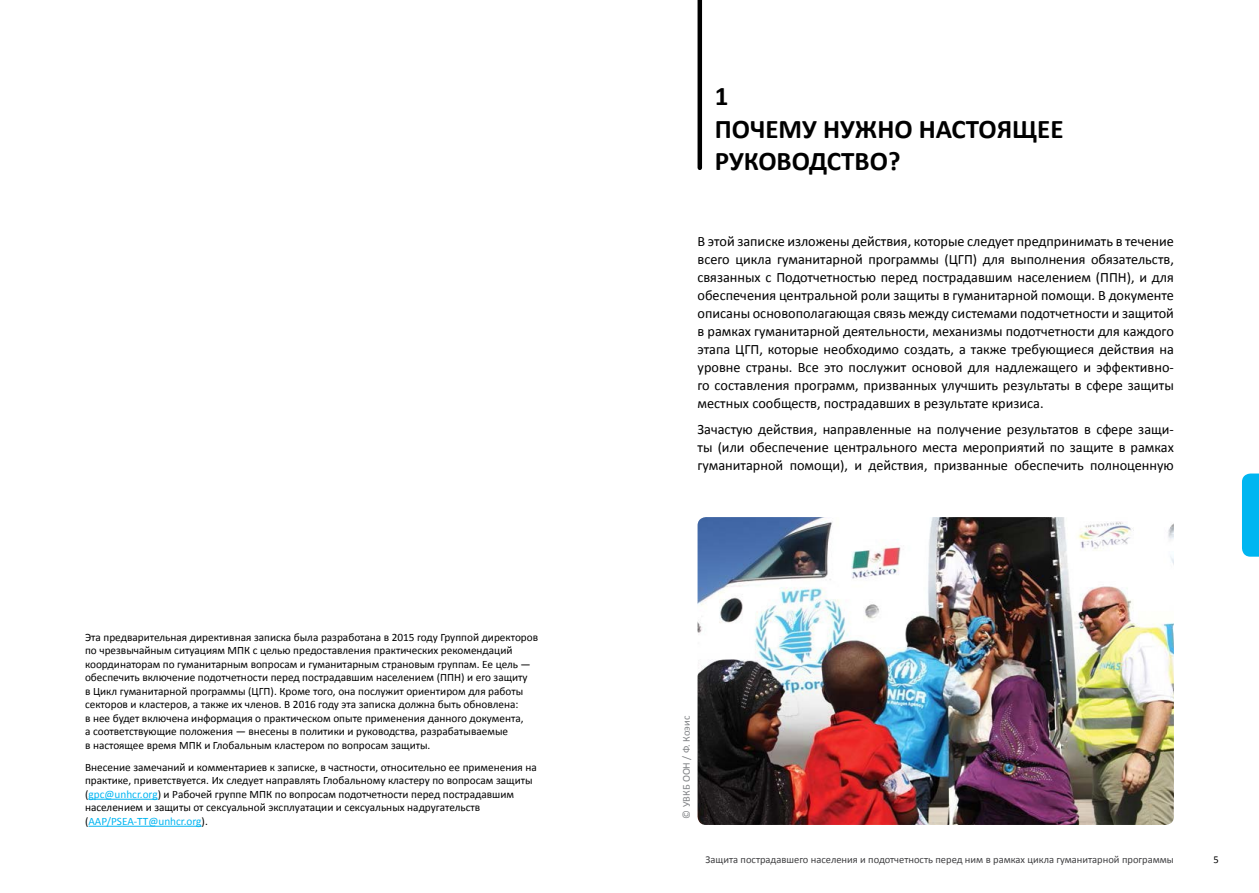
<style>
.page{position:relative;width:1259px;height:893px;background:#fff}
.page>*{position:absolute;margin:0;border:0;box-sizing:border-box;transform-origin:0 0}
.t1{font:700 27px/32.4px "Calibri";color:#000}
.t2{font:14.25px/18px "Calibri";color:#000;text-align:justify}
.t3{font:11.25px/13.5px "Calibri";color:#000}
.t4{font:10.5px "Calibri";color:#404042}
.t5{font:10.5px "Calibri";color:#808285}
.t6{font:10.5px "Calibri";color:#000}
.s1{color:#00b5f2}
</style>
<div class="page">
<img style="left:697px;top:517px;width:477px;height:308px">
<svg style="left:1242px;top:473px;width:17px;height:84px"></svg>
<div style="left:697px;top:0;width:5px;height:168px;background:#000"></div>
<hr style="left:89px;top:799px;width:69px;height:1px;background:#00b5f2">
<hr style="left:88px;top:826px;width:114px;height:1px;background:#00b5f2">
<p class="t3" style="left:85px;top:630px;width:454px">Эта предварительная директивная записка была разработана в 2015 году Группой директоров по чрезвычайным ситуациям МПК с целью предоставления практических рекомендаций координаторам по гуманитарным вопросам и гуманитарным страновым группам. Ее цель — обеспечить включение подотчетности перед пострадавшим населением (ППН) и его защиту<br>в Цикл гуманитарной программы (ЦГП). Кроме того, она послужит ориентиром для работы секторов и кластеров, а также их членов. В 2016 году эта записка должна быть обновлена:<br>в нее будет включена информация о практическом опыте применения данного документа,<br>а соответствующие положения — внесены в политики и руководства, разрабатываемые<br>в настоящее время МПК и Глобальным кластером по вопросам защиты.</p>
<p class="t3" style="left:85px;top:760px;width:453px">Внесение замечаний и комментариев к записке, в частности, относительно ее применения на практике, приветствуется. Их следует направлять Глобальному кластеру по вопросам защиты (<span class="s1">gpc@unhcr.org</span>) и Рабочей группе МПК по вопросам подотчетности перед пострадавшим населением и защиты от сексуальной эксплуатации и сексуальных надругательств (<span class="s1">AAP/PSEA-TT@unhcr.org</span>).</p>
<h1 class="t1" style="left:715px;top:79px;width:350px">1<br>ПОЧЕМУ НУЖНО НАСТОЯЩЕЕ<br>РУКОВОДСТВО?</h1>
<p class="t2" style="left:697px;top:232px;width:478px">В этой записке изложены действия, которые следует предпринимать в течение всего цикла гуманитарной программы (ЦГП) для выполнения обязательств, связанных с Подотчетностью перед пострадавшим населением (ППН), и для обеспечения центральной роли защиты в гуманитарной помощи. В документе описаны основополагающая связь между системами подотчетности и защитой в рамках гуманитарной деятельности, механизмы подотчетности для каждого этапа ЦГП, которые необходимо создать, а также требующиеся действия на уровне страны. Все это послужит основой для надлежащего и эффективно&shy;го составления программ, призванных улучшить результаты в сфере защиты местных сообществ, пострадавших в результате кризиса.</p>
<p class="t2" style="left:697px;top:420px;width:478px">Зачастую действия, направленные на получение результатов в сфере защи&shy;ты (или обеспечение центрального места мероприятий по защите в рамках гуманитарной помощи), и действия, призванные обеспечить полноценную</p>
<p class="t5" style="left:679px;top:818px;width:104px;rotate:-90deg">© УВКБ ООН / Ф. Коэис</p>
<p class="t4" style="left:705px;top:852px;width:470px">Защита пострадавшего населения и подотчетность перед ним в рамках цикла гуманитарной программы</p>
<p class="t6" style="left:1213px;top:852px;width:7px">5</p>
</div>
